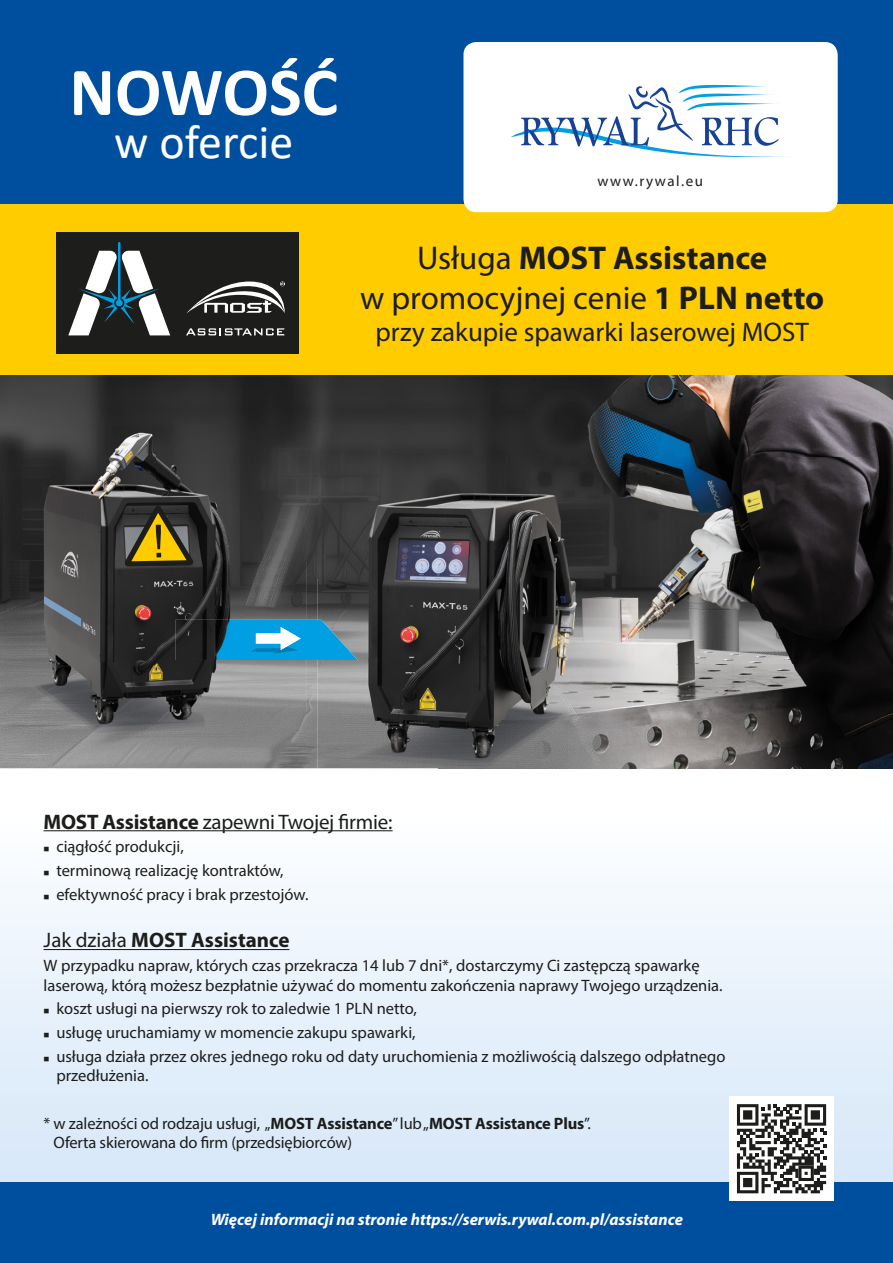
<style>
.page{position:relative;width:893px;height:1263px;background:#fff}
.page>*{position:absolute;margin:0;border:0;box-sizing:border-box;transform-origin:0 0}
.t1{font:700 69px "Calibri";color:#fff}
.t2{font:48px "Calibri";color:#fff}
.t3{font:33px/39.6px "Myriad Pro";color:#1d1d1b;text-align:center}
.t4{font:27px "Myriad Pro";color:#1d1d1b}
.t5{font:21px "Myriad Pro";letter-spacing:-.01em;color:#1d1d1b}
.t6{font:700 21px "Myriad Pro";color:#1d1d1b}
.t7{font:16.5px/19.5px "Myriad Pro";color:#1d1d1b}
.t8{font:italic 700 16.5px "Myriad Pro";color:#fff}
.t9{font:15px "Myriad Pro";letter-spacing:.11em;color:#1d1d1b}
.s1{font-weight:700}
.s2{font-family:"Swiss 721 BT";font-size:9px}
.s3{font-weight:400}
</style>
<div class="page">
<svg style="left:0;top:830px;width:893px;height:352px"></svg>
<div style="left:0;top:0;width:893px;height:205px;background:#004f9f"></div>
<img style="left:0;top:375px;width:439px;height:393px">
<div style="left:0;top:1182px;width:893px;height:81px;background:#004f9f"></div>
<div style="left:729px;top:1096px;width:105px;height:105px;background:#fff"></div>
<svg style="left:737px;top:1104px;width:89px;height:89px"></svg>
<hr style="left:44px;top:830px;width:349px;height:1px;background:#1d1d1b">
<hr style="left:44px;top:949px;width:245px;height:1px;background:#1d1d1b">
<img style="left:439px;top:375px;width:151px;height:61px">
<img style="left:590px;top:375px;width:303px;height:83px">
<img style="left:612px;top:458px;width:281px;height:310px">
<img style="left:317px;top:721px;width:295px;height:48px">
<img style="left:317px;top:436px;width:122px;height:285px">
<img style="left:439px;top:436px;width:173px;height:332px">
<svg style="left:306px;top:620px;width:52px;height:40px;background:#359bc7"></svg>
<img style="left:8px;top:409px;width:298px;height:354px">
<img style="left:176px;top:620px;width:130px;height:40px">
<img style="left:251px;top:647px;width:47px;height:7px">
<img style="left:256px;top:627px;width:45px;height:23px">
<svg style="left:125px;top:506px;width:68px;height:61px;background:#726328"></svg>
<div style="left:0;top:205px;width:893px;height:170px;background:#fc0"></div>
<div style="left:56px;top:232px;width:243px;height:121px;background:#1d1d1b"></div>
<svg style="left:186px;top:328px;width:98px;height:7px"></svg>
<svg style="left:68px;top:251px;width:102px;height:84px"></svg>
<div style="left:116px;top:300px;width:7px;height:6px;background:#009fe3;border-radius:50%"></div>
<hr style="left:118px;top:242px;width:2px;height:60px;background:#009fe3">
<svg style="left:186px;top:281px;width:99px;height:32px"></svg>
<div style="left:463px;top:42px;width:375px;height:170px;background:#fff;border-radius:13px"></div>
<svg style="left:511px;top:85px;width:275px;height:72px"></svg>
<svg style="left:201px;top:1136px;width:7px;height:12px"></svg>
<h1 class="t1" style="left:69px;top:43px;width:270px">NOWOŚĆ</h1>
<h2 class="t2" style="left:114px;top:109px;width:181px">w ofercie</h2>
<p class="t9" style="left:597px;top:171px;width:107px">www.rywal.eu</p>
<h3 class="t3" style="left:360px;top:237px;width:466px">Usługa <span class="s1">MOST Assistance<br></span>w promocyjnej cenie <span class="s1">1 PLN netto</span></h3>
<h3 class="t4" style="left:376px;top:315px;width:435px">przy zakupie spawarki laserowej MOST</h3>
<p class="t5" style="left:44px;top:809px;width:351px"><span class="s1">MOST Assistance</span> zapewni Twojej rmie:</p>
<p class="t7" style="left:44px;top:837px;width:142px"><span class="s2">▪</span> ciągłość produkcji,</p>
<p class="t7" style="left:44px;top:861px;width:242px"><span class="s2">▪</span> terminową realizację kontraktów,</p>
<p class="t7" style="left:44px;top:884px;width:266px"><span class="s2">▪</span> efektywność pracy i brak przestojów.</p>
<p class="t6" style="left:44px;top:927px;width:247px"><span class="s3">Jak działa</span> MOST Assistance</p>
<p class="t7" style="left:44px;top:956px;width:681px">W przypadku napraw, których czas przekracza 14 lub 7 dni*, dostarczymy Ci zastępczą spawarkę laserową, którą możesz bezpłatnie używać do momentu zakończenia naprawy Twojego urządzenia.</p>
<p class="t7" style="left:44px;top:999px;width:375px"><span class="s2">▪</span> koszt usługi na pierwszy rok to zaledwie 1 PLN netto,</p>
<p class="t7" style="left:44px;top:1023px;width:374px"><span class="s2">▪</span> usługę uruchamiamy w momencie zakupu spawarki,</p>
<p class="t7" style="left:56px;top:1046px;width:671px;text-indent:-13px"><span class="s2">▪</span> usługa działa przez okres jednego roku od daty uruchomienia z możliwością dalszego odpłatnego przedłużenia.</p>
<p class="t7" style="left:54px;top:1113px;width:539px;text-indent:-10px">* w zależności od rodzaju usługi, „<span class="s1">MOST Assistance</span>” lub „<span class="s1">MOST Assistance Plus</span>”.<br>Oferta skierowana do rm (przedsiębiorców)</p>
<p class="t8" style="left:211px;top:1208px;width:474px">Więcej informacji na stronie https://serwis.rywal.com.pl/assistance</p>
</div>
